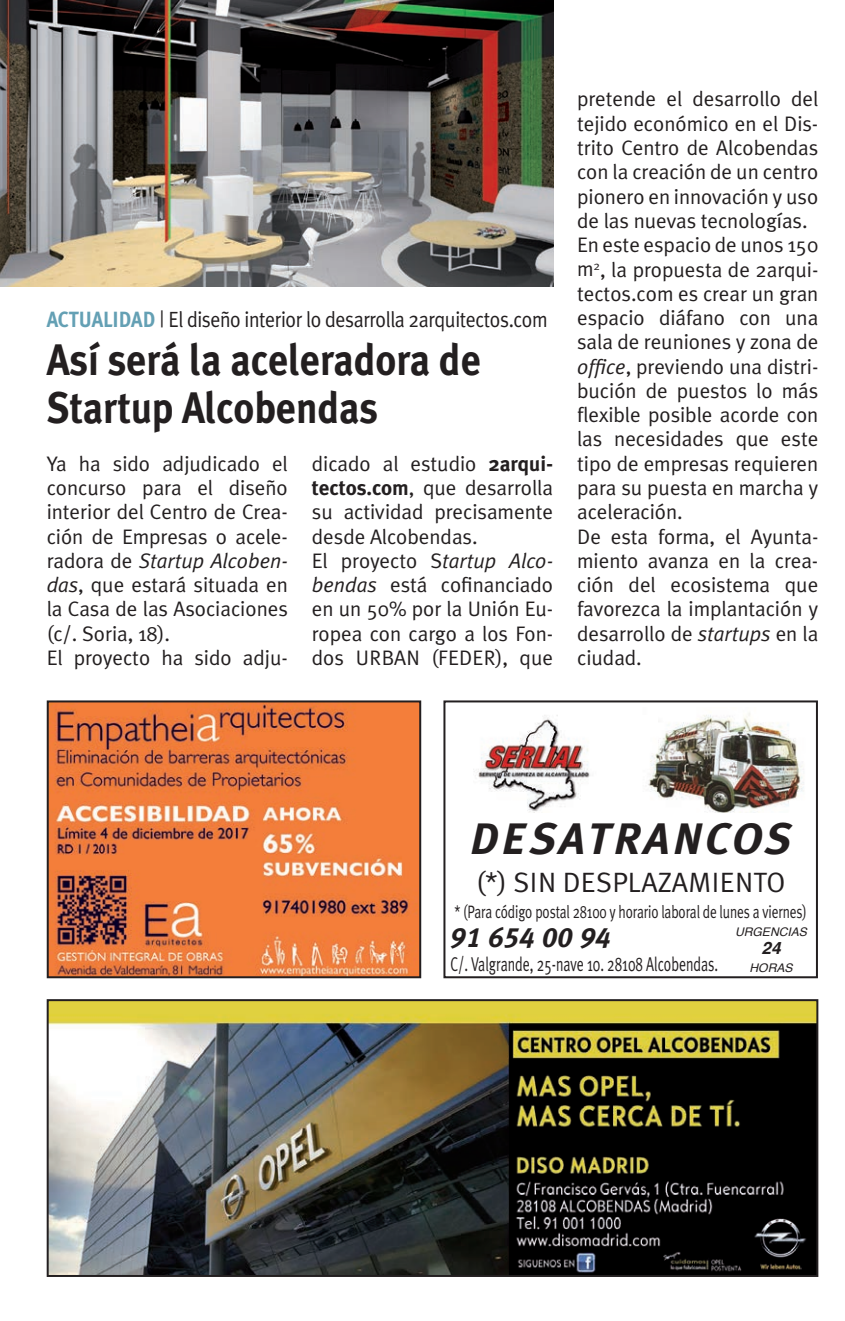
<style>
.page{position:relative;width:845px;height:1321px;background:#fff}
.page>*{position:absolute;margin:0;border:0;box-sizing:border-box;transform-origin:0 0}
.t1{font:700 44px/48px "Meta Plus";letter-spacing:-.005em;color:#231f20;scale:.9 1}
.t2{font:italic 44px "Meta Plus Bold Caps";letter-spacing:.07em;color:#231f20}
.t3{font:28px "Meta Plus Normal";letter-spacing:.015em;color:#231f20}
.t4{font:italic 28px "Meta Plus Bold Caps";letter-spacing:.02em;color:#231f20}
.t5{font:22px "Meta Plus Normal";letter-spacing:-.02em;color:#231f20;scale:.9 1}
.t6{font:21px/24.2px "Meta Plus Normal";letter-spacing:-.005em;color:#231f20}
.t7{font:20px "Meta Plus Normal";color:#231f20;scale:.7 1}
.t8{font:18px "Meta Plus Normal";letter-spacing:-.01em;color:#231f20;scale:.75 1}
.t9{font:italic 700 17px "Helvetica";color:#231f20}
.t10{font:italic 11.8px "Helvetica";color:#231f20}
.s1{font-family:"Meta Plus";font-weight:700;color:#64a0b4}
.s2{font-style:italic}
.s3{font-family:"Meta Plus";font-weight:700}
</style>
<div class="page">
<img style="left:0;top:0;width:553px;height:287px">
<img style="left:50px;top:703px;width:368px;height:272px">
<div style="left:47px;top:700px;width:374px;height:278px;border:2px solid #231f20"></div>
<img style="left:50px;top:1002px;width:765px;height:272px">
<div style="left:47px;top:999px;width:771px;height:278px;border:2px solid #231f20"></div>
<div style="left:443px;top:700px;width:374px;height:278px;border:2px solid #231f20"></div>
<img style="left:473px;top:712px;width:331px;height:100px">
<p class="t5" style="left:47px;top:306px;width:558px"><span class="s1">ACTUALIDAD</span> | El diseño interior lo desarrolla 2arquitectos.com</p>
<h1 class="t1" style="left:47px;top:335px;width:484px">Así será la aceleradora de<br>Startup Alcobendas</h1>
<p class="t6" style="left:47px;top:451px;width:243px">Ya ha sido adjudicado el concurso para el diseño interior del Centro de Crea&shy;ción de Empresas o acele&shy;radora de <span class="s2">Startup Alcoben&shy;das</span>, que estará situada en la Casa de las Asociaciones (c/. Soria, 18).<br>El proyecto ha sido adju-</p>
<p class="t6" style="left:312px;top:451px;width:243px">dicado al estudio <span class="s3">2arqui&shy;tectos.com</span>, que desarrolla su actividad precisamente desde Alcobendas.<br>El proyecto S<span class="s2">tartup Alco&shy;bendas</span> está cofinanciado en un 50% por la Unión Eu&shy;ropea con cargo a los Fon&shy;dos URBAN (FEDER), que</p>
<p class="t6" style="left:577px;top:87px;width:243px">pretende el desarrollo del tejido económico en el Dis&shy;trito Centro de Alcobendas con la creación de un centro pionero en innovación y uso de las nuevas tecnologías.<br>En este espacio de unos 150 m<sup>2</sup>, la propuesta de 2arqui&shy;tectos.com es crear un gran espacio diáfano con una sala de reuniones y zona de <span class="s2">office</span>, previendo una distri&shy;bución de puestos lo más flexible posible acorde con las necesidades que este tipo de empresas requieren para su puesta en marcha y aceleración.<br>De esta forma, el Ayunta&shy;miento avanza en la crea&shy;ción del ecosistema que favorezca la implantación y desarrollo de <span class="s2">startups</span> en la ciudad.</p>
<h1 class="t2" style="left:470px;top:814px;width:322px">DESATRANCOS</h1>
<h2 class="t3" style="left:476px;top:867px;width:311px">(*) SIN DESPLAZAMIENTO</h2>
<p class="t8" style="left:454px;top:901px;width:472px">* (Para código postal 28100 y horario laboral de lunes a viernes)</p>
<h2 class="t4" style="left:450px;top:921px;width:161px">91 654 00 94</h2>
<p class="t7" style="left:450px;top:952px;width:384px">C/. Valgrande, 25-nave 10. 28108 Alcobendas.</p>
<p class="t10" style="left:734px;top:923px;width:73px">URGENCIAS</p>
<p class="t9" style="left:761px;top:934px;width:21px">24</p>
<p class="t10" style="left:749px;top:959px;width:44px">HORAS</p>
</div>
